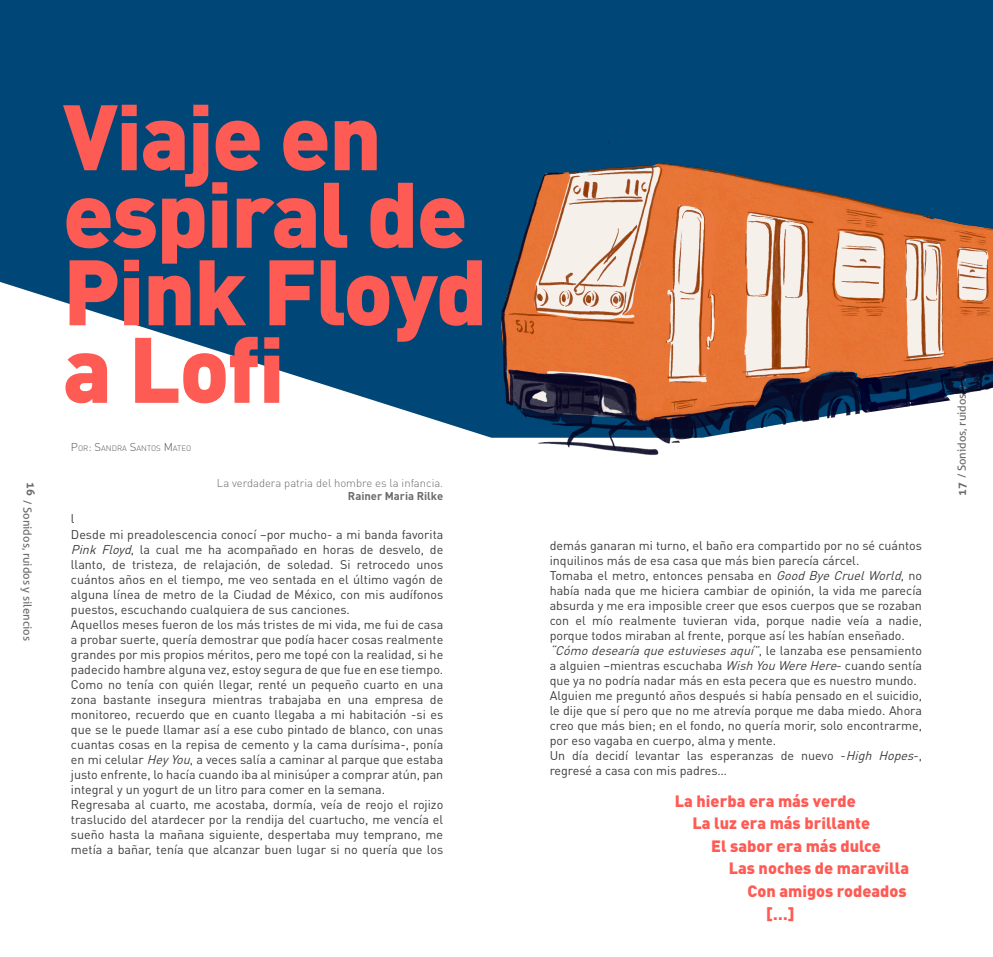
<style>
.page{position:relative;width:993px;height:957px;background:#fff}
.page>*{position:absolute;margin:0;border:0;box-sizing:border-box;transform-origin:0 0}
.titulo_grande{font:900 91.25px/77.5px "DIN Pro";letter-spacing:-.02em;color:#fd5b54}
.titulo_mediano{font:900 16.25px "DIN Pro";color:#fd5b54}
.texto{font:12.5px/15px "DIN Pro";color:#3c3c3d;text-align:justify}
.Paragraph_Style_1{font:11.25px "Aller";color:#6b6b6e}
.descripcion{font:300 11.25px "DIN Pro";color:#6b6b6e}
.descripcion-2{font:700 11.25px "DIN Pro";color:#6b6b6e}
.t1{font:700 11.25px "Aller";color:#6b6b6e}
.autor{font:300 7.88px "DIN Pro";color:#57585a}
.s1{font-size:11.25px}
.s2{font-style:italic}
.s3{font-weight:700}
</style>
<div class="page">
<svg style="left:0;top:0;width:404px;height:410px;fill:#004777"></svg>
<img style="left:404px;top:0;width:588px;height:456px">
<p class="t1" style="left:38px;top:482px;width:15px;rotate:90deg">16</p>
<p class="Paragraph_Style_1" style="left:34px;top:500px;width:142px;rotate:90deg">/ Sonidos, ruidos y silencios</p>
<p class="titulo_grande" style="left:63px;top:95px;width:426px">Viaje en espiral de<br>Pink Floyd a Lofi</p>
<p class="autor" style="left:71px;top:443px;width:122px"><span class="s1">P</span>OR<span class="s1">: S</span>ANDRA <span class="s1">S</span>ANTOS <span class="s1">M</span> ATEO</p>
<p class="descripcion" style="left:217px;top:475px;width:228px">La verdadera patria del hombre es la infancia.</p>
<p class="descripcion-2" style="left:348px;top:488px;width:97px">Rainer Maria Rilke</p>
<p class="texto" style="left:71px;top:511px;width:5px">l</p>
<p class="texto" style="left:71px;top:526px;width:374px">Desde mi preadolescencia conocí –por mucho- a mi banda favorita <span class="s2">Pink Floyd</span>, la cual me ha acompañado en horas de desvelo, de llanto, de tristeza, de relajación, de soledad. Si retrocedo unos cuántos años en el tiempo, me veo sentada en el último vagón de alguna línea de metro de la Ciudad de México, con mis audífonos puestos, escuchando cualquiera de sus canciones.</p>
<p class="texto" style="left:71px;top:616px;width:374px">Aquellos meses fueron de los más tristes de mi vida, me fui de casa a probar suerte, quería demostrar que podía hacer cosas realmente grandes por mis propios méritos, pero me topé con la realidad, si he padecido hambre alguna vez, estoy segura de que fue en ese tiempo.</p>
<p class="texto" style="left:71px;top:676px;width:374px">Como no tenía con quién llegar, renté un pequeño cuarto en una zona bastante insegura mientras trabajaba en una empresa de monitoreo, recuerdo que en cuanto llegaba a mi habitación -si es que se le puede llamar así a ese cubo pintado de blanco, con unas cuantas cosas en la repisa de cemento y la cama durísima-, ponía en mi celular <span class="s2">HeyYou</span>, a veces salía a caminar al parque que estaba justo enfrente, lo hacía cuando iba al minisúper a comprar atún, pan integral y un yogurt de un litro para comer en la semana.</p>
<p class="texto" style="left:71px;top:796px;width:374px">Regresaba al cuarto, me acostaba, dormía, veía de reojo el rojizo traslucido del atardecer por la rendija del cuartucho, me vencía el sueño hasta la mañana siguiente, despertaba muy temprano, me metía a bañar, tenía que alcanzar buen lugar si no quería que los</p>
<p class="texto" style="left:549px;top:537px;width:373px">demás ganaran mi turno, el baño era compartido por no sé cuántos inquilinos más de esa casa que más bien parecía cárcel.</p>
<p class="texto" style="left:549px;top:567px;width:374px">Tomaba el metro, entonces pensaba en <span class="s2">GoodByeCruelWorld</span>, no había nada que me hiciera cambiar de opinión, la vida me parecía absurda y me era imposible creer que esos cuerpos que se rozaban con el mío realmente tuvieran vida, porque nadie veía a nadie, porque todos miraban al frente, porque así les habían enseñado.</p>
<p class="texto" style="left:549px;top:642px;width:374px"><span class="s2">“Cómodesearíaqueestuviesesaquí”</span>, l e l a n z a b a e s e p e n s a m i e n t o a alguien –mientras escuchaba <span class="s2">WishYouWereHere</span>- cuando sentía que ya no podría nadar más en esta pecera que es nuestro mundo.</p>
<p class="texto" style="left:549px;top:687px;width:374px">Alguien me preguntó años después si había pensado en el suicidio, le dije que sí pero que no me atrevía porque me daba miedo. Ahora creo que más bien; en el fondo, no quería morir, solo encontrarme, por eso vagaba en cuerpo, alma y mente.</p>
<p class="texto" style="left:549px;top:747px;width:374px">Un día decidí levantar las esperanzas de nuevo -<span class="s2">High Hopes</span>-, regresé a casa con mis padres…</p>
<p class="titulo_mediano" style="left:674px;top:790px;width:182px">La hierba era más verde</p>
<p class="titulo_mediano" style="left:692px;top:812px;width:179px">La luz era más brillante</p>
<p class="titulo_mediano" style="left:711px;top:835px;width:171px">El sabor era más dulce</p>
<p class="titulo_mediano" style="left:728px;top:857px;width:182px">Las noches de maravilla</p>
<p class="titulo_mediano" style="left:747px;top:880px;width:160px">Con amigos rodeados</p>
<p class="titulo_mediano" style="left:766px;top:902px;width:30px">[…]</p>
<p class="Paragraph_Style_1" style="left:954px;top:496px;width:160px;rotate:-90deg"><span class="s3">17</span> / Sonidos, ruidos y silencios</p>
</div>
